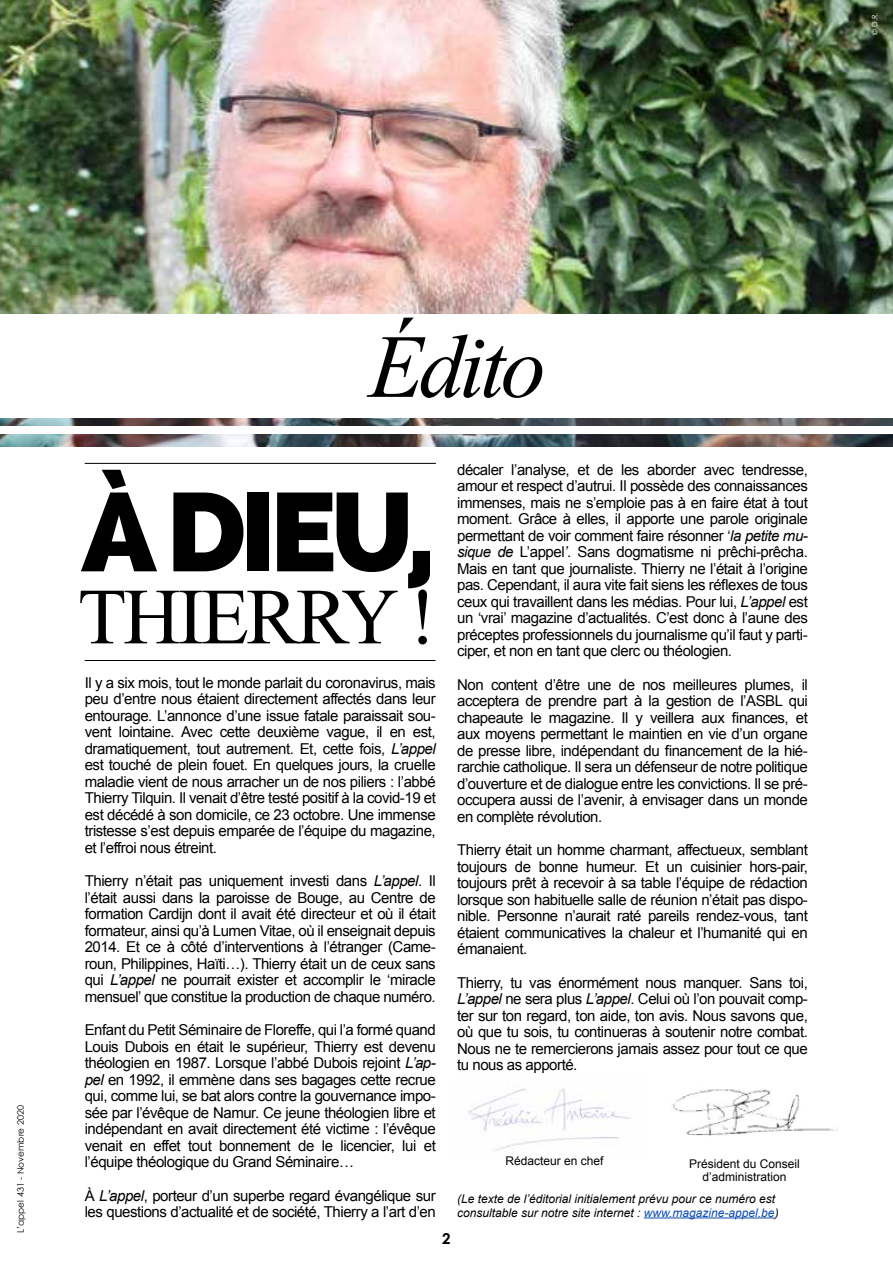
<style>
.page{position:relative;width:893px;height:1263px;background:#fff}
.page>*{position:absolute;margin:0;border:0;box-sizing:border-box;transform-origin:0 0}
.t1{font:800 111px "Raleway";color:#000}
.t2{font:italic 90px "Times New Roman";letter-spacing:-.05em;color:#000}
.t3{font:79.5px "Times New Roman";letter-spacing:-.04em;color:#000}
.t4{font:15px/16.5px "Arial";letter-spacing:-.03em;color:#000;text-align:justify}
.t5{font:700 15px "Century Gothic";color:#000}
.t6{font:italic 12px/13.5px "Arial";color:#000}
.t7{font:12px/13.5px "Arial";color:#000;text-align:center}
.t8{font:9px "Century Gothic";color:#000}
.t9{font:7.5px "Century Gothic";color:#fff}
.s1{font-style:italic}
.s2{color:#0b4cb4}
</style>
<div class="page">
<img style="left:0;top:418px;width:893px;height:28px">
<img style="left:0;top:0;width:893px;height:314px">
<div style="left:0;top:426px;width:893px;height:7px;background:#fff"></div>
<hr style="left:85px;top:660px;width:351px;height:1px;background:#000">
<hr style="left:85px;top:463px;width:351px;height:1px;background:#000">
<hr style="left:644px;top:1217px;width:131px;height:1px;background:#0b4cb4">
<img style="left:469px;top:1088px;width:161px;height:63px">
<img style="left:672px;top:1089px;width:166px;height:47px">
<p class="t9" style="left:870px;top:35px;width:23px;rotate:-90deg">© D.R.</p>
<p class="t8" style="left:15px;top:1233px;width:129px;rotate:-90deg">L’appel 431 - Novembre 2020</p>
<h2 class="t2" style="left:369px;top:317px;width:179px">Édito</h2>
<h1 class="t1" style="left:82px;top:468px;width:356px">À DIEU,</h1>
<h3 class="t3" style="left:78px;top:572px;width:360px">THIERRY !</h3>
<p class="t4" style="left:85px;top:674px;width:353px">Il y a six mois, tout le monde parlait du coronavirus, mais peu d’entre nous étaient directement affectés dans leur entourage. L’annonce d’une issue fatale paraissait sou&shy;vent lointaine. Avec cette deuxième vague, il en est, dramatiquement, tout autrement. Et, cette fois, <span class="s1">L’appel </span>est touché de plein fouet. En quelques jours, la cruelle maladie vient de nous arracher un de nos piliers : l’abbé Thierry Tilquin. Il venait d’être testé positif à la covid-19 et est décédé à son domicile, ce 23 octobre. Une immense tristesse s’est depuis emparée de l’équipe du magazine, et l’effroi nous étreint.</p>
<p class="t4" style="left:85px;top:873px;width:353px">Thierry n’était pas uniquement investi dans <span class="s1">L’appel</span>. Il l’était aussi dans la paroisse de Bouge, au Centre de formation Cardijn dont il avait été directeur et où il était formateur, ainsi qu’à Lumen Vitae, où il enseignait depuis 2014. Et ce à côté d’interventions à l’étranger (Came&shy;roun, Philippines, Haïti…). Thierry était un de ceux sans qui <span class="s1">L’appel</span> ne pourrait exister et accomplir le ‘miracle mensuel’ que constitue la production de chaque numéro.</p>
<p class="t4" style="left:85px;top:1022px;width:353px">Enfant du Petit Séminaire de Floreffe, qui l’a formé quand Louis Dubois en était le supérieur, Thierry est devenu théologien en 1987. Lorsque l’abbé Dubois rejoint <span class="s1">L’ap&shy;pel</span> en 1992, il emmène dans ses bagages cette recrue qui, comme lui, se bat alors contre la gouvernance impo&shy;sée par l’évêque de Namur. Ce jeune théologien libre et indépendant en avait directement été victime : l’évêque venait en effet tout bonnement de le licencier, lui et l’équipe théologique du Grand Séminaire…</p>
<p class="t4" style="left:85px;top:1187px;width:353px">À <span class="s1">L’appel</span>, porteur d’un superbe regard évangélique sur les questions d’actualité et de société, Thierry a l’art d’en</p>
<p class="t4" style="left:457px;top:461px;width:352px">décaler l’analyse, et de les aborder avec tendresse, amour et respect d’autrui. Il possède des connaissances immenses, mais ne s’emploie pas à en faire état à tout moment. Grâce à elles, il apporte une parole originale permettant de voir comment faire résonner ‘<span class="s1">la petite mu&shy;sique de</span> L’appel<span class="s1">’</span>. Sans dogmatisme ni prêchi-prêcha.<br>Mais en tant que journaliste. Thierry ne l’était à l’origine pas. Cependant, il aura vite fait siens les réflexes de tous ceux qui travaillent dans les médias. Pour lui, <span class="s1">L’appel</span> est un ‘vrai’ magazine d’actualités. C’est donc à l’aune des préceptes professionnels du journalisme qu’il faut y parti&shy;ciper, et non en tant que clerc ou théologien.</p>
<p class="t4" style="left:457px;top:676px;width:352px">Non content d’être une de nos meilleures plumes, il acceptera de prendre part à la gestion de l’ASBL qui chapeaute le magazine. Il y veillera aux finances, et aux moyens permettant le maintien en vie d’un organe de presse libre, indépendant du financement de la hié&shy;rarchie catholique. Il sera un défenseur de notre politique d’ouverture et de dialogue entre les convictions. Il se pré&shy;occupera aussi de l’avenir, à envisager dans un monde en complète révolution.</p>
<p class="t4" style="left:457px;top:842px;width:352px">Thierry était un homme charmant, affectueux, semblant toujours de bonne humeur. Et un cuisinier hors-pair, toujours prêt à recevoir à sa table l’équipe de rédaction lorsque son habituelle salle de réunion n’était pas dispo&shy;nible. Personne n’aurait raté pareils rendez-vous, tant étaient communicatives la chaleur et l’humanité qui en émanaient.</p>
<p class="t4" style="left:457px;top:974px;width:352px">Thierry, tu vas énormément nous manquer. Sans toi, <span class="s1">L’appel</span> ne sera plus <span class="s1">L’appel</span>. Celui où l’on pouvait comp&shy;ter sur ton regard, ton aide, ton avis. Nous savons que, où que tu sois, tu continueras à soutenir notre combat.<br>Nous ne te remercierons jamais assez pour tout ce que tu nous as apporté.</p>
<p class="t7" style="left:505px;top:1154px;width:100px">Rédacteur en chef</p>
<p class="t7" style="left:689px;top:1157px;width:112px">Président du Conseil d’administration</p>
<p class="t6" style="left:457px;top:1192px;width:323px">(Le texte de l’éditorial initialement prévu pour ce numéro est consultable sur notre site internet : <span class="s2">www.magazine-appel.be</span>)</p>
<p class="t5" style="left:442px;top:1229px;width:10px">2</p>
</div>
